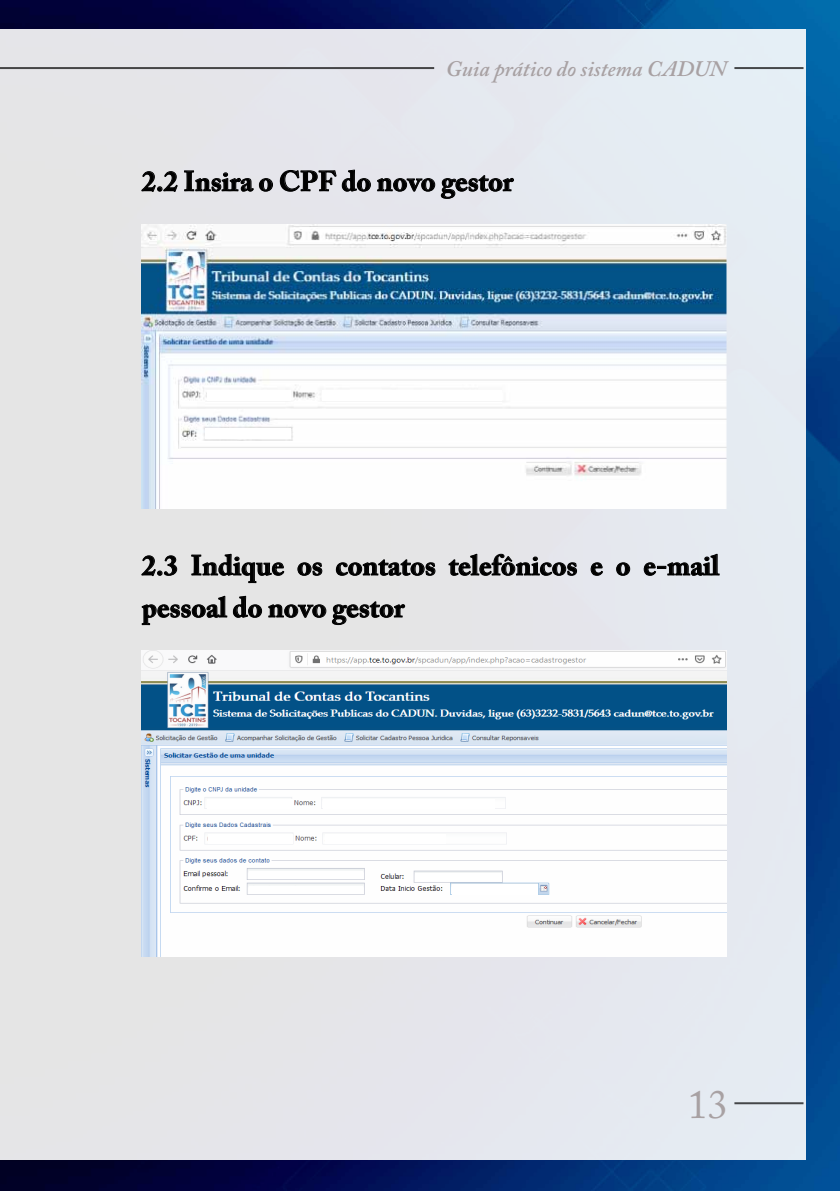
<style>
.page{position:relative;width:840px;height:1191px;background:#fff}
.page>*{position:absolute;margin:0;border:0;box-sizing:border-box;transform-origin:0 0}
.t1{font:40px "Adobe Caslon Pro";color:#a8a1a3}
.t2{font:700 28px/42px "Adobe Caslon Pro";color:#000}
.t3{font:italic 600 22px "Adobe Caslon Pro";color:#a8a1a3}
</style>
<div class="page">
<img style="left:0;top:0;width:839px;height:1191px">
<div style="left:0;top:29px;width:805px;height:1130px;background:#e5e5eb"></div>
<hr style="left:0;top:67px;width:434px;height:2px;background:#000">
<hr style="left:734px;top:67px;width:69px;height:2px;background:#000">
<hr style="left:734px;top:1102px;width:69px;height:2px;background:#000">
<svg style="left:141px;top:170px;width:132px;height:22px"></svg>
<svg style="left:279px;top:169px;width:235px;height:30px"></svg>
<img style="left:142px;top:225px;width:584px;height:284px">
<svg style="left:141px;top:555px;width:37px;height:21px"></svg>
<svg style="left:191px;top:553px;width:93px;height:30px"></svg>
<svg style="left:297px;top:562px;width:25px;height:14px"></svg>
<svg style="left:335px;top:559px;width:100px;height:17px"></svg>
<svg style="left:448px;top:553px;width:129px;height:23px"></svg>
<svg style="left:590px;top:562px;width:13px;height:14px"></svg>
<svg style="left:616px;top:562px;width:14px;height:14px"></svg>
<svg style="left:643px;top:553px;width:76px;height:23px"></svg>
<svg style="left:141px;top:595px;width:264px;height:30px"></svg>
<img style="left:142px;top:651px;width:584px;height:306px">
<div style="left:249px;top:871px;width:114px;height:8px;background:#fff"></div>
<div style="left:208px;top:835px;width:84px;height:9px;background:#fff"></div>
<div style="left:207px;top:799px;width:85px;height:9px;background:#fff"></div>
<div style="left:207px;top:390px;width:83px;height:10px;background:#fff"></div>
<div style="left:205px;top:429px;width:85px;height:10px;background:#fff"></div>
<div style="left:321px;top:390px;width:180px;height:10px;background:#fff"></div>
<div style="left:323px;top:799px;width:171px;height:9px;background:#fff"></div>
<div style="left:325px;top:834px;width:120px;height:10px;background:#fff"></div>
<div style="left:415px;top:873px;width:86px;height:7px;background:#fff"></div>
<div style="left:249px;top:885px;width:114px;height:8px;background:#fff"></div>
<div style="left:451px;top:884px;width:86px;height:10px;background:#fff"></div>
<p class="t3" style="left:445px;top:55px;width:282px">Guia prático do sistema CADUN</p>
<p class="t2" style="left:142px;top:160px;width:372px">2.2 Insira o CPF do novo gestor</p>
<p class="t2" style="left:142px;top:544px;width:578px">2.3 Indique os contatos telefônicos e o e-mail pessoal do novo gestor</p>
<h1 class="t1" style="left:687px;top:1081px;width:41px">13</h1>
</div>
